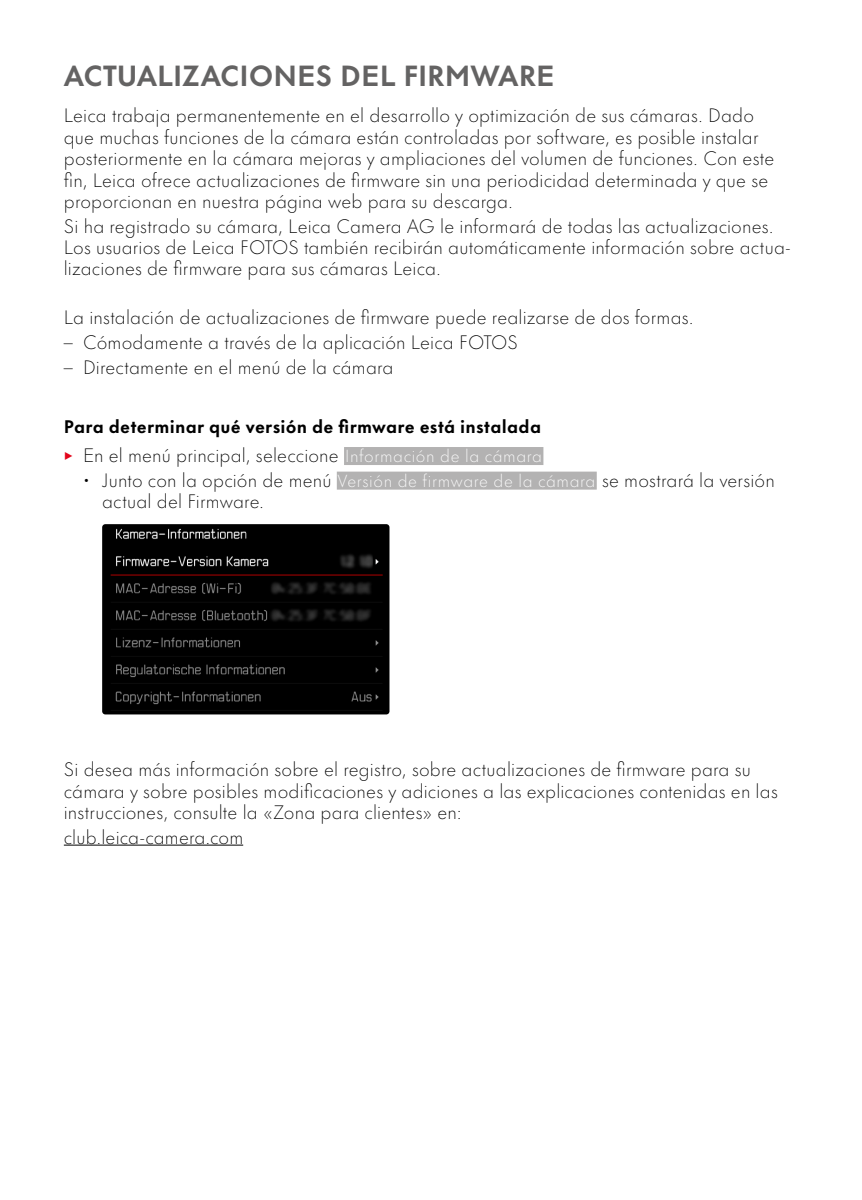
<style>
.page{position:relative;width:862px;height:1200px;background:#fff}
.page>*{position:absolute;margin:0;border:0;box-sizing:border-box;transform-origin:0 0}
.t1{font:700 27px "Futura Nowfor Leica Text";letter-spacing:-.005em;color:#646363}
.t2{font:300 18px/21.4px "Futura Nowfor Leica Text";letter-spacing:.01em;color:#000}
.t3{font:700 16.88px "Futura Nowfor Leica Text";letter-spacing:.015em;color:#000}
.s1{font-family:"Corporate S";color:#e3051b}
.s2{font-size:16.2px;color:#fff}
</style>
<div class="page">
<div style="left:344px;top:447px;width:199px;height:18px;background:#b3b2b2"></div>
<div style="left:336px;top:471px;width:260px;height:18px;background:#b3b2b2"></div>
<hr style="left:64px;top:844px;width:179px;height:1px;background:#000">
<img style="left:102px;top:524px;width:287px;height:190px">
<h1 class="t1" style="left:64px;top:53px;width:492px">ACTUALIZACIONES DEL FIRMWARE</h1>
<p class="t2" style="left:64px;top:104px;width:711px">Leica trabaja permanentemente en el desarrollo y optimización de sus cámaras. Dado que muchas funciones de la cámara están controladas por software, es posible instalar posteriormente en la cámara mejoras y ampliaciones del volumen de funciones. Con este fin, Leica ofrece actualizaciones de firmware sin una periodicidad determinada y que se proporcionan en nuestra página web para su descarga.</p>
<p class="t2" style="left:64px;top:214px;width:727px">Si ha registrado su cámara, Leica Camera AG le informará de todas las actualizaciones.<br>Los usuarios de Leica FOTOS también recibirán automáticamente información sobre actua&shy;lizaciones de firmware para sus cámaras Leica.</p>
<p class="t2" style="left:64px;top:306px;width:631px">La instalación de actualizaciones de firmware puede realizarse de dos formas.</p>
<p class="t2" style="left:64px;top:331px;width:455px">– Cómodamente a través de la aplicación Leica FOTOS</p>
<p class="t2" style="left:64px;top:355px;width:331px">– Directamente en el menú de la cámara</p>
<p class="t3" style="left:64px;top:412px;width:478px">Para determinar qué versión de firmware está instalada</p>
<p class="t2" style="left:64px;top:444px;width:479px"><span class="s1">▸</span> En el menú principal, seleccione <span class="s2">Información de la cámara</span></p>
<p class="t2" style="left:102px;top:468px;width:673px;text-indent:-19px">• Junto con la opción de menú <span class="s2">Versión de firmware de la cámara</span> se mostrará la versión actual del Firmware.</p>
<p class="t2" style="left:64px;top:758px;width:715px">Si desea más información sobre el registro, sobre actualizaciones de firmware para su cámara y sobre posibles modificaciones y adiciones a las explicaciones contenidas en las instrucciones, consulte la «Zona para clientes» en:</p>
<p class="t2" style="left:64px;top:825px;width:181px">club.leica-camera.com</p>
</div>
